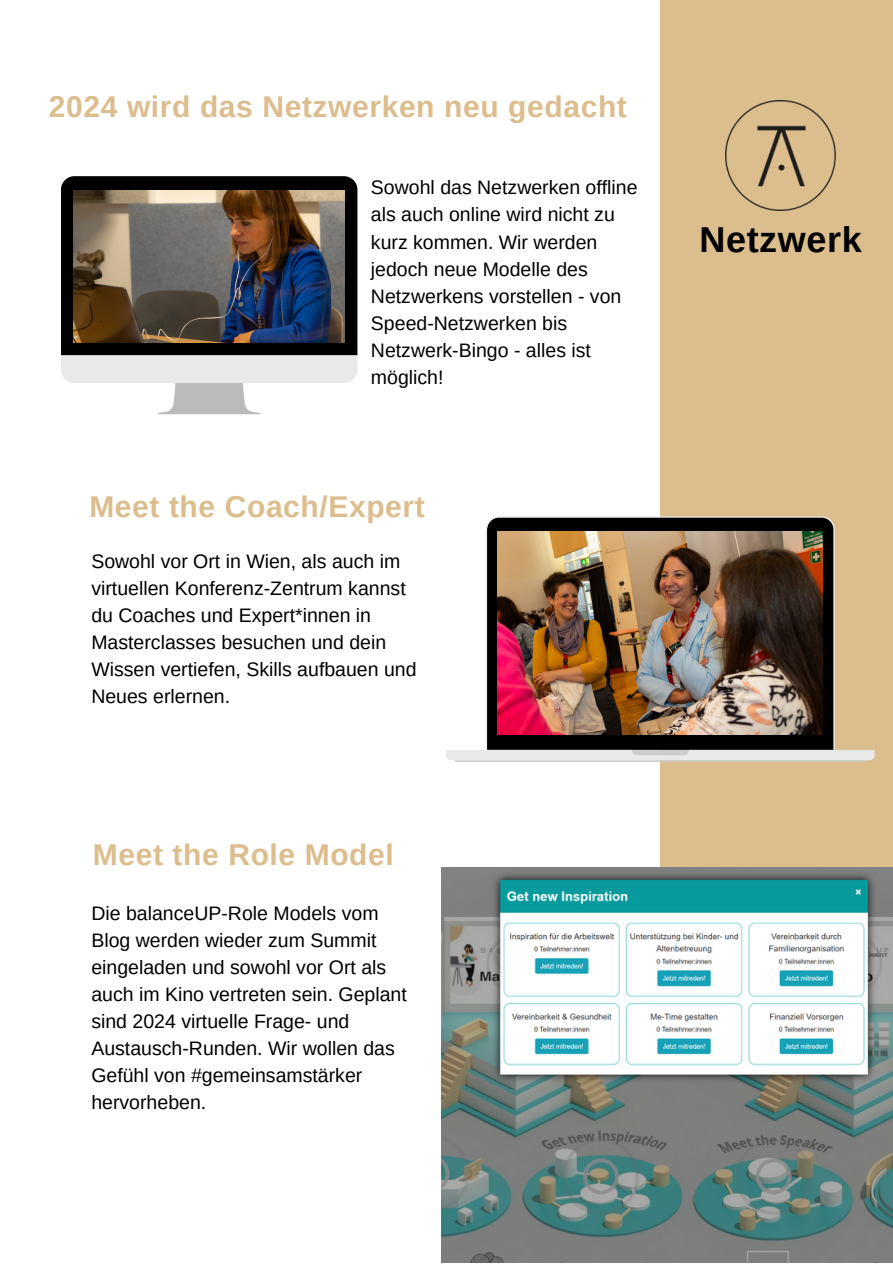
<style>
.page{position:relative;width:893px;height:1264px;background:#fff}
.page>*{position:absolute;margin:0;border:0;box-sizing:border-box;transform-origin:0 0}
.t1{font:700 36px "Arimo";letter-spacing:.015em;color:#000}
.t2{font:700 30px "Arimo";letter-spacing:.02em;color:#dcbd8d}
.t3{font:19.5px/27px "Arimo";color:#000}
</style>
<div class="page">
<div style="left:660px;top:0;width:232px;height:912px;background:#dcbd8d"></div>
<svg style="left:446px;top:516px;width:428px;height:244px"></svg>
<svg style="left:454px;top:750px;width:411px;height:12px;background:#e3e3e2"></svg>
<img style="left:497px;top:531px;width:325px;height:203px">
<img style="left:725px;top:101px;width:110px;height:110px">
<div style="left:61px;top:176px;width:296px;height:179px;background:#000"></div>
<svg style="left:61px;top:355px;width:296px;height:59px"></svg>
<img style="left:73px;top:190px;width:271px;height:152px">
<img style="left:441px;top:867px;width:451px;height:395px">
<p class="t2" style="left:49px;top:90px;width:579px">2024 wird das Netzwerken neu gedacht</p>
<h2 class="t3" style="left:371px;top:174px;width:268px">Sowohl das Netzwerken offline als auch online wird nicht zu kurz kommen. Wir werden jedoch neue Modelle des<br>Netzwerkens vorstellen - von<br>Speed-Netzwerken bis<br>Netzwerk-Bingo - alles ist möglich!</h2>
<h2 class="t2" style="left:89px;top:489px;width:337px">Meet the Coach/Expert</h2>
<p class="t3" style="left:91px;top:548px;width:327px">Sowohl vor Ort in Wien, als auch im virtuellen Konferenz-Zentrum kannst du Coaches und Expert*innen in<br>Masterclasses besuchen und dein<br>Wissen vertiefen, Skills aufbauen und<br>Neues erlernen.</p>
<h2 class="t2" style="left:93px;top:837px;width:302px">Meet the Role Model</h2>
<p class="t3" style="left:91px;top:899px;width:317px">Die balanceUP-Role Models vom<br>Blog werden wieder zum Summit eingeladen und sowohl vor Ort als auch im Kino vertreten sein. Geplant sind 2024 virtuelle Frage- und<br>Austausch-Runden. Wir wollen das<br>Gefühl von #gemeinsamstärker hervorheben.</p>
<p class="t1" style="left:699px;top:219px;width:164px">Netzwerk</p>
</div>
